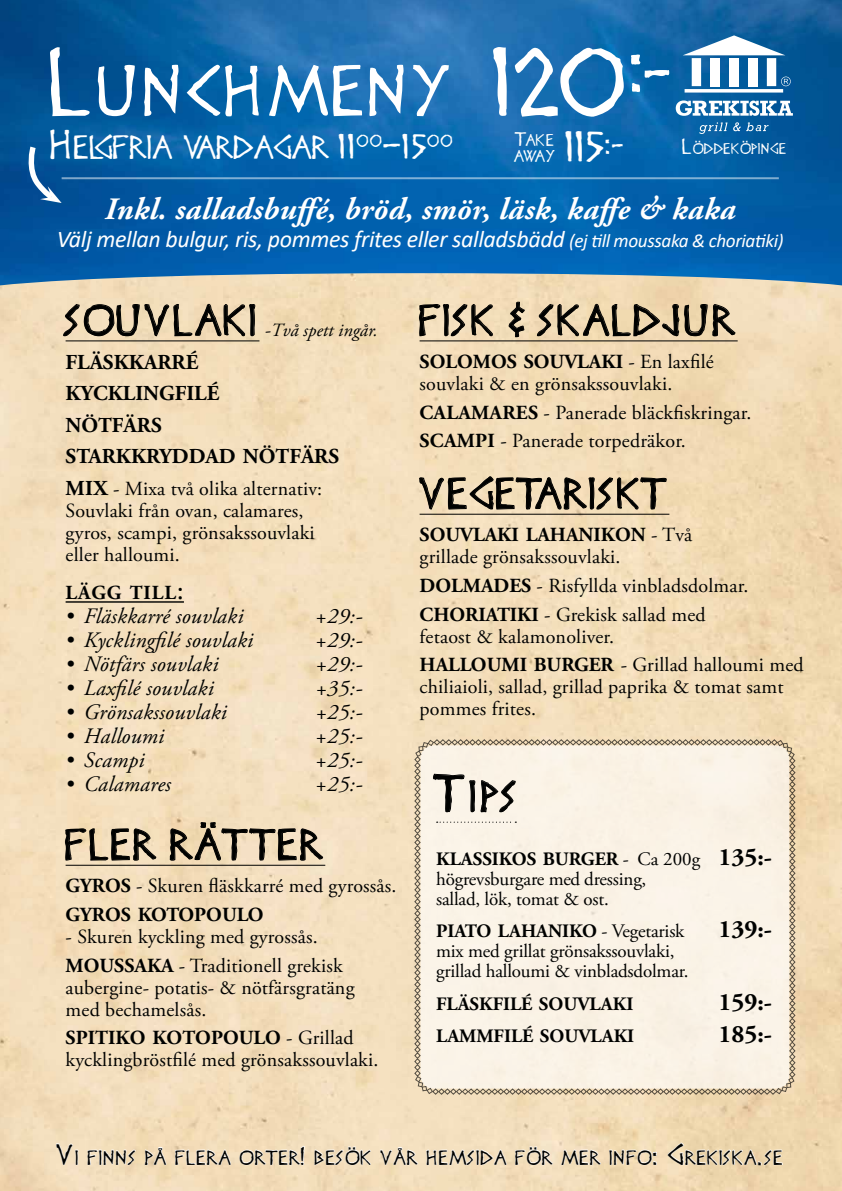
<style>
.page{position:relative;width:842px;height:1191px;background:#fff}
.page>*{position:absolute;margin:0;border:0;box-sizing:border-box;transform-origin:0 0}
.t1{font:86px "Disney Heroic";color:#fff}
.t2{font:64px "Disney Heroic";color:#fff}
.t3{font:39px "Disney Heroic";color:#000100}
.t4{font:38.8px "Disney Heroic";color:#000100}
.t5{font:38.1px "Disney Heroic";color:#fff}
.t6{font:italic 700 31.1px "Adobe Garamond Pro";letter-spacing:.015em;color:#fff}
.t7{font:29.8px "Disney Heroic";letter-spacing:-.055em;color:#fff}
.t8{font:700 25px "Adobe Garamond Pro";color:#000100}
.t9{font:italic 24px "Calibri";letter-spacing:-.015em;color:#fff}
.t10{font:italic 22px "Adobe Garamond Pro";letter-spacing:.01em;color:#000100}
.t11{font:700 21.3px/31.4px "Adobe Garamond Pro";color:#000100}
.t12{font:20px/22px "Adobe Garamond Pro";letter-spacing:.01em;color:#000100}
.t13{font:700 19.9px "Adobe Garamond Pro";letter-spacing:.045em;color:#000100}
.t14{font:19px/20px "Adobe Garamond Pro";letter-spacing:-.01em;color:#000100}
.t15{font:700 18.9px "Adobe Garamond Pro";color:#000100}
.t16{font:italic 18.6px "Adobe Garamond Pro";color:#000100}
.t17{font:18.2px "Disney Heroic";color:#000100}
.t18{font:15.1px/16px "Disney Heroic";letter-spacing:-.055em;color:#fff}
.t19{font:13.6px "Disney Heroic";letter-spacing:-.015em;color:#fff}
.s1{font-size:17.5px}
.s2{font-size:30.7px}
.s3{font-size:86px}
.s4{font-size:37px}
.s5{font-size:31px}
.s6{font-size:33.6px}
.s7{font-size:19.2px}
.s8{font-size:19.5px}
.s9{font-family:"Disney Heroic";font-style:normal;font-size:39px}
.s10{font-weight:700;font-size:21.3px}
.s11{font-weight:400;font-size:28.4px}
.s12{font-weight:700}
.s13{font-size:46.8px}
.s14{font-weight:400;font-size:19px}
.s15{font-size:25px}
.s16{font-size:26px}
.s17{font-size:20.8px}
</style>
<div class="page">
<img style="left:0;top:285px;width:842px;height:906px">
<img style="left:0;top:0;width:842px;height:285px">
<svg style="left:55px;top:1142px;width:24px;height:23px"></svg>
<svg style="left:87px;top:1143px;width:49px;height:22px"></svg>
<svg style="left:144px;top:1146px;width:23px;height:19px"></svg>
<svg style="left:174px;top:1127px;width:57px;height:38px"></svg>
<svg style="left:239px;top:1145px;width:66px;height:22px"></svg>
<svg style="left:314px;top:1145px;width:57px;height:20px"></svg>
<svg style="left:379px;top:1146px;width:40px;height:19px"></svg>
<svg style="left:426px;top:1140px;width:81px;height:25px"></svg>
<svg style="left:514px;top:1145px;width:39px;height:20px"></svg>
<svg style="left:561px;top:1149px;width:40px;height:16px"></svg>
<svg style="left:609px;top:1143px;width:49px;height:22px"></svg>
<svg style="left:667px;top:1142px;width:116px;height:23px"></svg>
<svg style="left:683px;top:35px;width:102px;height:20px"></svg>
<div style="left:692px;top:58px;width:9px;height:28px;background:#fff"></div>
<div style="left:710px;top:58px;width:10px;height:28px;background:#fff"></div>
<div style="left:729px;top:58px;width:10px;height:28px;background:#fff"></div>
<div style="left:748px;top:58px;width:9px;height:28px;background:#fff"></div>
<div style="left:767px;top:58px;width:9px;height:28px;background:#fff"></div>
<svg style="left:685px;top:89px;width:98px;height:4px"></svg>
<svg style="left:781px;top:77px;width:10px;height:9px"></svg>
<svg style="left:676px;top:100px;width:117px;height:16px"></svg>
<svg style="left:699px;top:122px;width:28px;height:12px"></svg>
<svg style="left:733px;top:122px;width:36px;height:9px"></svg>
<svg style="left:27px;top:142px;width:35px;height:61px"></svg>
<hr style="left:66px;top:340px;width:193px;height:1px;background:#000100">
<hr style="left:66px;top:601px;width:118px;height:1px;background:#000100">
<hr style="left:66px;top:865px;width:259px;height:1px;background:#000100">
<svg style="left:64px;top:304px;width:75px;height:32px"></svg>
<svg style="left:145px;top:301px;width:110px;height:35px"></svg>
<svg style="left:65px;top:825px;width:91px;height:35px"></svg>
<svg style="left:170px;top:822px;width:153px;height:38px"></svg>
<hr style="left:420px;top:340px;width:318px;height:1px;background:#000100">
<hr style="left:420px;top:514px;width:249px;height:1px;background:#000100">
<svg style="left:419px;top:304px;width:74px;height:32px"></svg>
<svg style="left:509px;top:302px;width:15px;height:35px"></svg>
<svg style="left:537px;top:301px;width:170px;height:35px"></svg>
<svg style="left:713px;top:304px;width:22px;height:32px"></svg>
<svg style="left:419px;top:476px;width:247px;height:33px"></svg>
<svg style="left:414px;top:739px;width:382px;height:356px"></svg>
<hr style="left:62px;top:177px;width:717px;height:2px;background:#fff">
<h1 class="t1" style="left:493px;top:30px;width:183px">120<sup>:</sup><sup>-</sup></h1>
<p class="t18" style="left:514px;top:132px;width:44px"><span class="s1">T</span>AKE<br>AWAY</p>
<h3 class="t5" style="left:565px;top:124px;width:61px">115<sup>:</sup><span class="s2">-</span></h3>
<h2 class="t2" style="left:49px;top:51px;width:408px"><span class="s3">L</span>UNCHMENY</h2>
<h3 class="t7" style="left:51px;top:129px;width:405px"><span class="s4">H</span> ELGFRIA VARDAGAR <span class="s5">11</span><sup>00</sup><span class="s6">-</span><span class="s5">15</span><sup>00</sup></h3>
<h3 class="t6" style="left:105px;top:191px;width:632px">Inkl. salladsbuffé, bröd, smör, läsk, kaffe &amp; kaka</h3>
<p class="t9" style="left:57px;top:222px;width:728px">Välj mellan bulgur, ris, pommes frites eller salladsbädd <span class="s7">(ej till moussaka &amp; choriatiki)</span></p>
<p class="t19" style="left:682px;top:141px;width:107px"><span class="s8">L</span>ÖDDEKÖPINGE</p>
<p class="t16" style="left:66px;top:319px;width:314px"><span class="s9">SOUVLAKI</span> -Två spett ingår.</p>
<p class="t11" style="left:66px;top:347px;width:275px">FLÄSKKARRÉ<br>KYCKLINGFILÉ<br>NÖTFÄRS<br>STARKKRYDDAD NÖTFÄRS</p>
<p class="t12" style="left:66px;top:478px;width:258px"><span class="s10">MIX</span> - Mixa två olika alternativ:<br>Souvlaki från ovan, calamares, gyros, scampi, grönsakssouvlaki eller halloumi.</p>
<p class="t13" style="left:66px;top:581px;width:120px">LÄGG TILL<span class="s11">:</span></p>
<p class="t10" style="left:66px;top:603px;width:179px">• Fläskkarré souvlaki</p>
<p class="t10" style="left:315px;top:603px;width:49px">+29:-</p>
<p class="t10" style="left:66px;top:627px;width:189px">• Kycklingfilé souvlaki</p>
<p class="t10" style="left:315px;top:627px;width:49px">+29:-</p>
<p class="t10" style="left:66px;top:651px;width:154px">• Nötfärs souvlaki</p>
<p class="t10" style="left:315px;top:651px;width:49px">+29:-</p>
<p class="t10" style="left:66px;top:675px;width:150px">• Laxfilé souvlaki</p>
<p class="t10" style="left:315px;top:675px;width:49px">+35:-</p>
<p class="t10" style="left:66px;top:699px;width:163px">• Grönsakssouvlaki</p>
<p class="t10" style="left:315px;top:699px;width:49px">+25:-</p>
<p class="t10" style="left:66px;top:723px;width:100px">• Halloumi</p>
<p class="t10" style="left:315px;top:723px;width:49px">+25:-</p>
<p class="t10" style="left:66px;top:747px;width:81px">• Scampi</p>
<p class="t10" style="left:315px;top:747px;width:49px">+25:-</p>
<p class="t10" style="left:66px;top:771px;width:107px">• Calamares</p>
<p class="t10" style="left:315px;top:771px;width:49px">+25:-</p>
<h3 class="t3" style="left:66px;top:820px;width:261px">FLER RÄTTER</h3>
<p class="t12" style="left:66px;top:872px;width:332px;line-height:28.6px"><span class="s12">GYROS</span> - Skuren fläskkarré med gyrossås.<br><span class="s12">GYROS KOTOPOULO</span></p>
<p class="t12" style="left:66px;top:923px;width:279px;line-height:28.6px">- Skuren kyckling med gyrossås.<br><span class="s12">MOUSSAKA</span> - Traditionell grekisk</p>
<p class="t12" style="left:66px;top:977px;width:290px">aubergine- potatis- &amp; nötfärsgratäng med bechamelsås.</p>
<p class="t12" style="left:66px;top:1027px;width:314px"><span class="s12">SPITIKO KOTOPOULO</span> - Grillad kycklingbröstfilé med grönsakssouvlaki.</p>
<h3 class="t3" style="left:420px;top:296px;width:320px">FISK &amp; SKALDJUR</h3>
<p class="t12" style="left:420px;top:351px;width:296px"><span class="s12">SOLOMOS SOUVLAKI</span> - En laxfilé souvlaki &amp; en grönsakssouvlaki.</p>
<p class="t12" style="left:420px;top:399px;width:333px;line-height:28.6px"><span class="s12">CALAMARES</span> - Panerade bläckfiskringar.<br><span class="s12">SCAMPI</span> - Panerade torpedräkor.</p>
<h3 class="t3" style="left:420px;top:469px;width:251px">VEGETARISKT</h3>
<p class="t12" style="left:420px;top:525px;width:274px"><span class="s12">SOUVLAKI LAHANIKON</span> - Två grillade grönsakssouvlaki.</p>
<p class="t12" style="left:420px;top:572px;width:330px;line-height:28.6px"><span class="s12">DOLMADES</span> - Risfyllda vinbladsdolmar.<br><span class="s12">CHORIATIKI</span> - Grekisk sallad med</p>
<p class="t12" style="left:420px;top:622px;width:386px;line-height:28.6px">fetaost &amp; kalamonoliver.<br><span class="s12">HALLOUMI BURGER</span> - Grillad halloumi med</p>
<p class="t12" style="left:420px;top:676px;width:365px">chiliaioli, sallad, grillad paprika &amp; tomat samt pommes frites.</p>
<h3 class="t4" style="left:436px;top:772px;width:86px"><span class="s13">T</span>IPS</h3>
<p class="t15" style="left:436px;top:847px;width:338px">KLASSIKOS BURGER <span class="s14">- Ca 200g</span> <span class="s15">135:-</span></p>
<p class="t14" style="left:436px;top:869px;width:212px">högrevsburgare med dressing, sallad, lök, tomat &amp; ost.</p>
<p class="t15" style="left:436px;top:920px;width:250px">PIATO LAHANIKO <span class="s14">- Vegetarisk</span></p>
<p class="t8" style="left:718px;top:914px;width:55px">139:-</p>
<p class="t14" style="left:436px;top:941px;width:254px">mix med grillat grönsakssouvlaki, grillad halloumi &amp; vinbladsdolmar.</p>
<p class="t15" style="left:436px;top:992px;width:199px">FLÄSKFILÉ SOUVLAKI</p>
<p class="t8" style="left:718px;top:987px;width:55px">159:-</p>
<p class="t15" style="left:436px;top:1025px;width:200px">LAMMFILÉ SOUVLAKI</p>
<p class="t8" style="left:718px;top:1019px;width:55px">185:-</p>
<p class="t17" style="left:56px;top:1146px;width:729px"><span class="s16">V</span>I FINNS PÅ FLERA ORTER<span class="s17">!</span> BESÖK VÅR HEMSIDA FÖR MER INFO<span class="s16">: G</span>REKISKA<span class="s16">.</span>SE</p>
</div>
